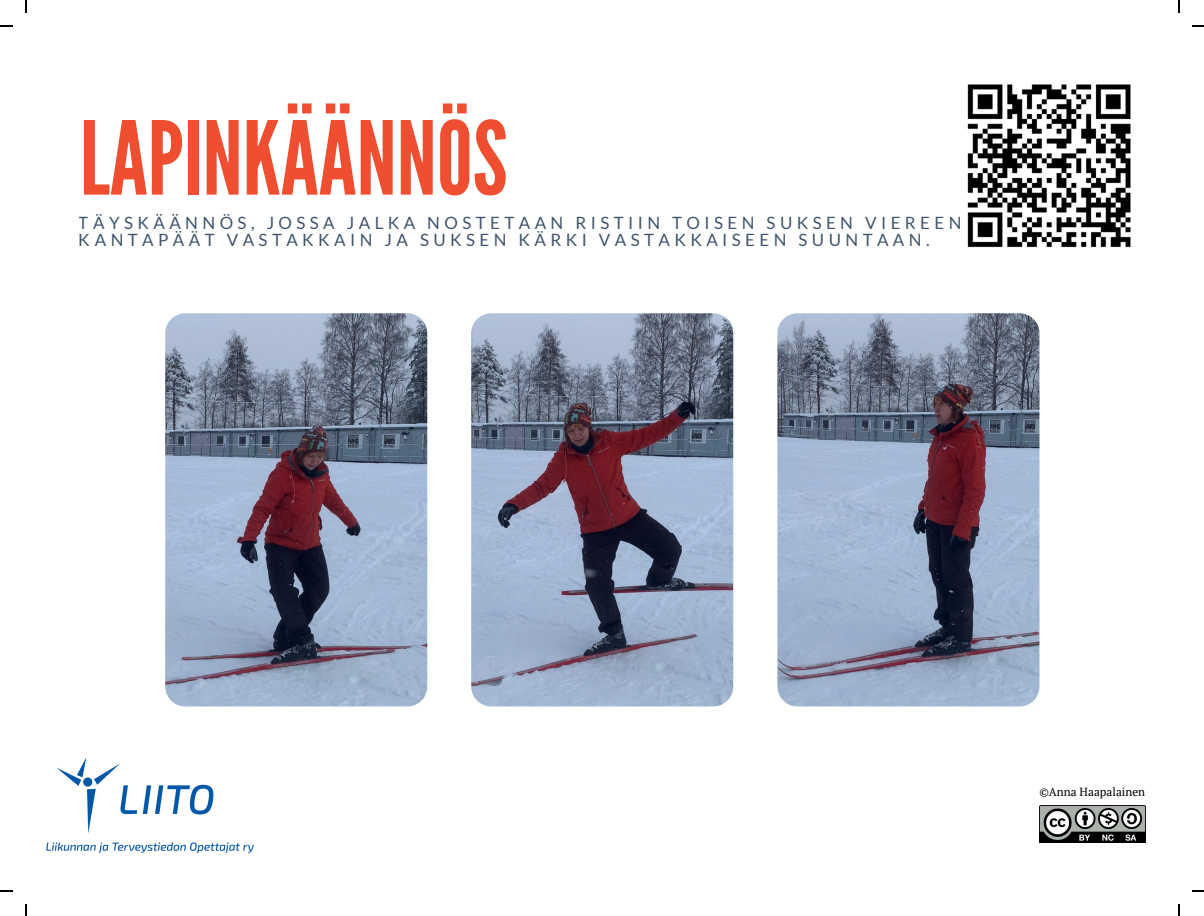
<style>
.page{position:relative;width:1204px;height:916px;background:#fff}
.page>*{position:absolute;margin:0;border:0;box-sizing:border-box;transform-origin:0 0}
.t1{font:101.4px "League Gothic";color:#f04e30}
.t2{font:16.95px/17px "Lato";letter-spacing:.26em;color:#1d3552}
.t3{font:11.7px "PT Serif";color:#000}
</style>
<div class="page">
<img style="left:165px;top:313px;width:262px;height:393px;border-radius:20px">
<img style="left:471px;top:313px;width:262px;height:393px;border-radius:20px">
<img style="left:777px;top:313px;width:262px;height:393px;border-radius:20px">
<img style="left:967px;top:84px;width:164px;height:164px">
<img style="left:1039px;top:805px;width:105px;height:37px">
<img style="left:46px;top:757px;width:208px;height:97px">
<svg style="left:26px;top:0;width:1px;height:12px"></svg>
<svg style="left:0;top:26px;width:12px;height:1px"></svg>
<svg style="left:1178px;top:0;width:1px;height:12px"></svg>
<svg style="left:0;top:890px;width:12px;height:1px"></svg>
<p class="t1" style="left:80px;top:100px;width:429px">LAPINKÄÄNNÖS</p>
<p class="t2" style="left:79px;top:214px;width:883px">TÄYSKÄÄNNÖS, JOSSA JALKA NOSTETAAN RISTIIN TOISEN SUKSEN VIEREEN<br>KANTAPÄÄT VASTAKKAIN JA SUKSEN KÄRKI VASTAKKAISEEN SUUNTAAN.</p>
<p class="t3" style="left:1039px;top:783px;width:107px">©Anna Haapalainen</p>
</div>
